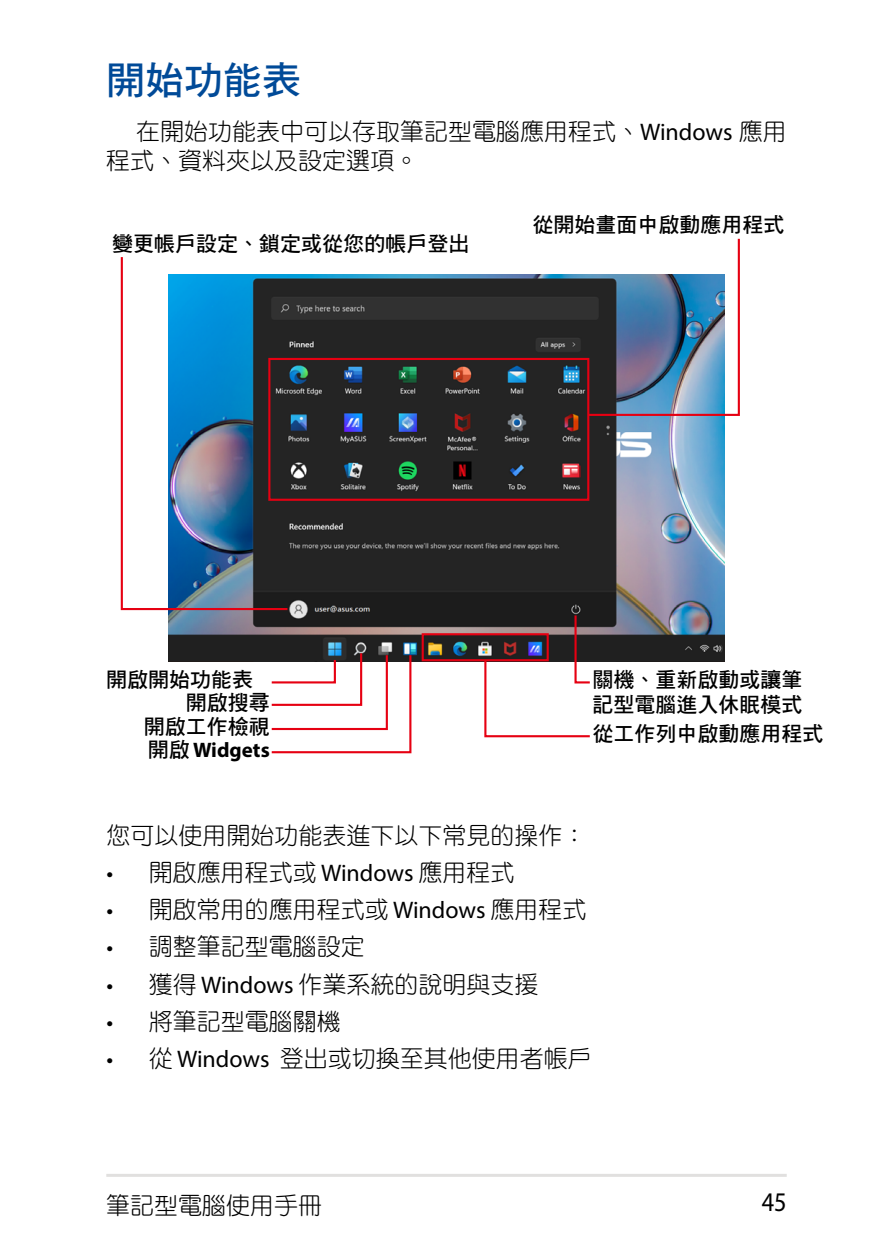
<style>
.page{position:relative;width:893px;height:1259px;background:#fff}
.page>*{position:absolute;margin:0;border:0;box-sizing:border-box;transform-origin:0 0}
.t1{font:39px "DF Hei Std W7";color:#004a98}
.t2{font:27px "Myriad Pro";color:#000;scale:.9 1}
.t3{font:24px/28.8px "DF Yuan Std W3";color:#000}
.t4{font:21px/25.2px "DF Hei Std W7";color:#000}
.t5{font:700 21px "Myriad Pro";color:#000}
.s1{font-family:"Myriad Pro"}
.s2{font-family:"DF Hei Std W7";font-weight:400}
</style>
<div class="page">
<hr style="left:106px;top:1173px;width:681px;height:3px;background:#e1e0df">
<img style="left:168px;top:274px;width:557px;height:387px">
<img style="left:586px;top:238px;width:154px;height:179px">
<div style="left:268px;top:358px;width:321px;height:143px;border:2px solid #e60012"></div>
<div style="left:422px;top:633px;width:127px;height:28px;border:2px solid #e60012"></div>
<svg style="left:270px;top:651px;width:142px;height:103px"></svg>
<svg style="left:120px;top:257px;width:170px;height:354px"></svg>
<svg style="left:483px;top:613px;width:109px;height:125px"></svg>
<h1 class="t1" style="left:106px;top:59px;width:197px">開始功能表</h1>
<p class="t3" style="left:106px;top:117px;width:682px;text-indent:30px">在開始功能表中可以存取筆記型電腦應用程式、<span class="s1">Windows</span> 應用程式、資料夾以及設定選項。</p>
<p class="t4" style="left:112px;top:231px;width:359px">變更帳戶設定、鎖定或從您的帳戶登出</p>
<p class="t4" style="left:533px;top:212px;width:253px">從開始畫面中啟動應用程式</p>
<p class="t4" style="left:106px;top:667px;width:149px">開啟開始功能表</p>
<p class="t4" style="left:144px;top:713px;width:127px">開啟工作檢視</p>
<p class="t4" style="left:186px;top:690px;width:85px">開啟搜尋</p>
<p class="t5" style="left:148px;top:736px;width:124px"><span class="s2">開啟</span> Widgets</p>
<p class="t4" style="left:592px;top:667px;width:211px">關機、重新啟動或讓筆記型電腦進入休眠模式</p>
<p class="t4" style="left:592px;top:720px;width:232px">從工作列中啟動應用程式</p>
<p class="t3" style="left:106px;top:820px;width:481px">您可以使用開始功能表進下以下常見的操作：</p>
<p class="t3" style="left:106px;top:857px;width:410px"><span class="s1">•</span> 開啟應用程式或 <span class="s1">Windows</span> 應用程式</p>
<p class="t3" style="left:106px;top:894px;width:482px"><span class="s1">•</span> 開啟常用的應用程式或 <span class="s1">Windows</span> 應用程式</p>
<p class="t3" style="left:106px;top:932px;width:260px"><span class="s1">•</span> 調整筆記型電腦設定</p>
<p class="t3" style="left:106px;top:969px;width:434px"><span class="s1">•</span> 獲得 <span class="s1">Windows</span> 作業系統的說明與支援</p>
<p class="t3" style="left:106px;top:1006px;width:236px"><span class="s1">•</span> 將筆記型電腦關機</p>
<p class="t3" style="left:106px;top:1044px;width:487px"><span class="s1">•</span> 從 <span class="s1">Windows</span> 登出或切換至其他使用者帳戶</p>
<p class="t3" style="left:106px;top:1190px;width:218px">筆記型電腦使用手冊</p>
<p class="t2" style="left:762px;top:1185px;width:29px">45</p>
</div>
